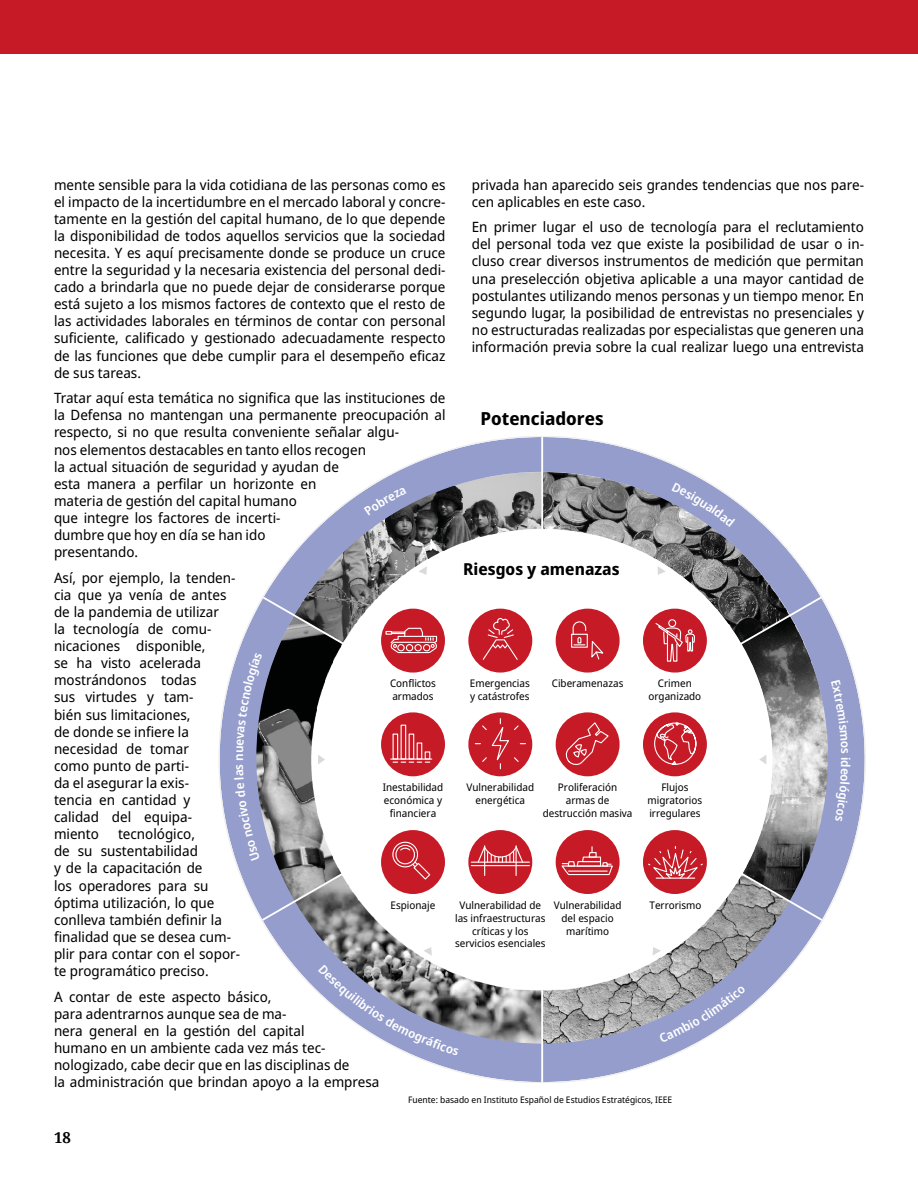
<style>
.page{position:relative;width:918px;height:1188px;background:#fff}
.page>*{position:absolute;margin:0;border:0;box-sizing:border-box;transform-origin:0 0}
.t1{font:700 18px "Noto Sans Display";color:#000}
.t2{font:700 16.5px "Noto Sans Display";color:#000}
.t3{font:700 15px "Noto Serif";color:#000}
.t4{font:14.25px/17.1px "Noto Sans Display";color:#000}
.t5{font:600 12.3px "Noto Sans Display";color:#fff}
.t6{font:10.5px/12.8px "Noto Sans Display";color:#000;text-align:center}
.t7{font:9px "Noto Sans Display";color:#000}
</style>
<div class="page">
<svg style="left:218px;top:436px;width:648px;height:647px"></svg>
<svg style="left:759px;top:755px;width:7px;height:9px"></svg>
<svg style="left:657px;top:566px;width:9px;height:9px"></svg>
<svg style="left:653px;top:947px;width:8px;height:9px"></svg>
<svg style="left:318px;top:755px;width:7px;height:9px"></svg>
<svg style="left:419px;top:566px;width:8px;height:9px"></svg>
<svg style="left:423px;top:947px;width:9px;height:9px"></svg>
<div style="left:556px;top:830px;width:64px;height:64px;background:#c61a27;border-radius:50%"></div>
<svg style="left:561px;top:847px;width:52px;height:29px"></svg>
<div style="left:556px;top:712px;width:64px;height:64px;background:#c61a27;border-radius:50%"></div>
<svg style="left:565px;top:721px;width:45px;height:44px"></svg>
<div style="left:381px;top:712px;width:64px;height:64px;background:#c61a27;border-radius:50%"></div>
<hr style="left:391px;top:759px;width:41px;height:1px;background:#fff">
<svg style="left:393px;top:762px;width:37px;height:1px"></svg>
<div style="left:425px;top:751px;width:5px;height:9px;border:1px solid #fff"></div>
<div style="left:417px;top:742px;width:5px;height:18px;border:1px solid #fff"></div>
<div style="left:409px;top:734px;width:5px;height:26px;border:1px solid #fff"></div>
<div style="left:401px;top:725px;width:5px;height:35px;border:1px solid #fff"></div>
<div style="left:393px;top:734px;width:5px;height:26px;border:1px solid #fff"></div>
<div style="left:381px;top:609px;width:64px;height:64px;background:#c61a27;border-radius:50%"></div>
<svg style="left:385px;top:627px;width:53px;height:27px"></svg>
<div style="left:643px;top:609px;width:64px;height:64px;background:#c61a27;border-radius:50%"></div>
<div style="left:668px;top:619px;width:8px;height:8px;border:1px solid #fff;border-radius:50%"></div>
<svg style="left:655px;top:622px;width:40px;height:40px"></svg>
<div style="left:643px;top:712px;width:64px;height:64px;background:#c61a27;border-radius:50%"></div>
<svg style="left:654px;top:722px;width:43px;height:43px"></svg>
<div style="left:381px;top:830px;width:64px;height:64px;background:#c61a27;border-radius:50%"></div>
<svg style="left:390px;top:839px;width:41px;height:41px"></svg>
<div style="left:643px;top:830px;width:64px;height:64px;background:#c61a27;border-radius:50%"></div>
<svg style="left:647px;top:847px;width:57px;height:33px"></svg>
<hr style="left:656px;top:878px;width:39px;height:1px;background:#fff">
<div style="left:556px;top:609px;width:64px;height:64px;background:#c61a27;border-radius:50%"></div>
<div style="left:571px;top:634px;width:17px;height:14px;border:1px solid #fff"></div>
<svg style="left:572px;top:621px;width:32px;height:39px"></svg>
<div style="left:468px;top:712px;width:64px;height:64px;background:#c61a27;border-radius:50%"></div>
<svg style="left:475px;top:719px;width:50px;height:50px"></svg>
<div style="left:468px;top:830px;width:64px;height:64px;background:#c61a27;border-radius:50%"></div>
<hr style="left:471px;top:862px;width:58px;height:1px;background:#fff">
<hr style="left:471px;top:865px;width:58px;height:1px;background:#fff">
<svg style="left:477px;top:845px;width:47px;height:30px"></svg>
<div style="left:468px;top:609px;width:64px;height:64px;background:#c61a27;border-radius:50%"></div>
<svg style="left:482px;top:618px;width:36px;height:42px"></svg>
<div style="left:0;top:0;width:918px;height:54px;background:#c61a27"></div>
<svg style="left:364px;top:487px;width:43px;height:29px"></svg>
<svg style="left:672px;top:482px;width:63px;height:45px;background:#a3aacb"></svg>
<div style="left:234px;top:764px;width:26px;height:97px;background:#949dcb"></div>
<svg style="left:237px;top:652px;width:25px;height:101px;background:#8b93be"></svg>
<svg style="left:831px;top:680px;width:17px;height:74px"></svg>
<svg style="left:835px;top:761px;width:16px;height:61px"></svg>
<svg style="left:659px;top:985px;width:87px;height:58px"></svg>
<svg style="left:318px;top:965px;width:141px;height:90px"></svg>
<p class="t4" style="left:54px;top:176px;width:393px;text-align:justify">mente sensible para la vida cotidiana de las personas como es el impacto de la incertidumbre en el mercado laboral y concre&shy;tamente en la gestión del capital humano, de lo que depende la disponibilidad de todos aquellos servicios que la sociedad necesita. Y es aquí precisamente donde se produce un cruce entre la seguridad y la necesaria existencia del personal dedi&shy;cado a brindarla que no puede dejar de considerarse porque está sujeto a los mismos factores de contexto que el resto de las actividades laborales en términos de contar con personal suficiente, calificado y gestionado adecuadamente respecto de las funciones que debe cumplir para el desempeño eficaz de sus tareas.</p>
<p class="t4" style="left:54px;top:390px;width:393px">Tratar aquí esta temática no significa que las instituciones de la Defensa no mantengan una permanente preocupación al respecto, si no que resulta conveniente señalar algu-<br>nos elementos destacables en tanto ellos recogen<br>la actual situación de seguridad y ayudan de<br>esta manera a perfilar un horizonte en<br>materia de gestión del capital humano<br>que integre los factores de incerti-<br>dumbre que hoy en día se han ido<br>presentando.</p>
<p class="t4" style="left:54px;top:569px;width:183px">Así, por ejemplo, la tenden&shy;cia que ya venía de antes de la pandemia de utilizar<br>la tecnología de comu&shy;nicaciones disponible,<br>se ha visto acelerada mostrándonos todas<br>sus virtudes y tam-<br>bién sus limitaciones,<br>de donde se infiere la necesidad de tomar<br>como punto de parti-<br>da el asegurar la exis-<br>tencia en cantidad y calidad del equipa&shy;miento</p>
<p class="t4" style="left:472px;top:176px;width:394px">privada han aparecido seis grandes tendencias que nos pare&shy;cen aplicables en este caso.</p>
<p class="t4" style="left:472px;top:219px;width:394px;text-align:justify">En primer lugar el uso de tecnología para el reclutamiento del personal toda vez que existe la posibilidad de usar o in&shy;cluso crear diversos instrumentos de medición que permitan una preselección objetiva aplicable a una mayor cantidad de postulantes utilizando menos personas y un tiempo menor. En segundo lugar, la posibilidad de entrevistas no presenciales y no estructuradas realizadas por especialistas que generen una información previa sobre la cual realizar luego una entrevista</p>
<p class="t1" style="left:480px;top:406px;width:125px">Potenciadores</p>
<p class="t2" style="left:463px;top:557px;width:158px">Riesgos y amenazas</p>
<p class="t6" style="left:390px;top:677px;width:48px;text-align:left">Conflictos armados</p>
<p class="t6" style="left:552px;top:677px;width:73px">Ciberamenazas</p>
<p class="t6" style="left:649px;top:677px;width:54px">Crimen organizado</p>
<p class="t6" style="left:470px;top:677px;width:61px;text-align:left">Emergencias y catástrofes</p>
<p class="t5" style="left:230px;top:761px;width:9px;rotate:-90deg">n</p>
<p class="t5" style="left:854px;top:757px;width:5px;rotate:90deg">i</p>
<p class="t6" style="left:383px;top:781px;width:62px">Inestabilidad económica y financiera</p>
<p class="t6" style="left:467px;top:781px;width:69px">Vulnerabilidad energética</p>
<p class="t6" style="left:543px;top:781px;width:91px">Proliferación armas de destrucción masiva</p>
<p class="t6" style="left:648px;top:781px;width:56px">Flujos migratorios irregulares</p>
<p class="t4" style="left:54px;top:826px;width:188px;text-indent:64px">tecnológico,<br>de su sustentabilidad<br>y de la capacitación de<br>los operadores para su óptima utilización, lo que conlleva también definir la finalidad que se desea cum&shy;plir para contar con el sopor&shy;te programático preciso.</p>
<p class="t4" style="left:54px;top:988px;width:327px">A contar de este aspecto básico,<br>para adentrarnos aunque sea de ma-<br>nera general en la gestión del capital<br>humano en un ambiente cada vez más tec&shy;nologizado, cabe decir que en las disciplinas de<br>la administración que brindan apoyo a la empresa</p>
<p class="t6" style="left:391px;top:899px;width:46px">Espionaje</p>
<p class="t6" style="left:455px;top:899px;width:92px">Vulnerabilidad de las infraestructuras críticas y los servicios esenciales</p>
<p class="t6" style="left:554px;top:899px;width:69px">Vulnerabilidad del espacio marítimo</p>
<p class="t6" style="left:650px;top:899px;width:53px">Terrorismo</p>
<p class="t3" style="left:54px;top:1127px;width:18px">18</p>
<p class="t7" style="left:408px;top:1093px;width:266px">Fuente: basado en Instituto Español de Estudios Estratégicos, IEEE</p>
</div>
